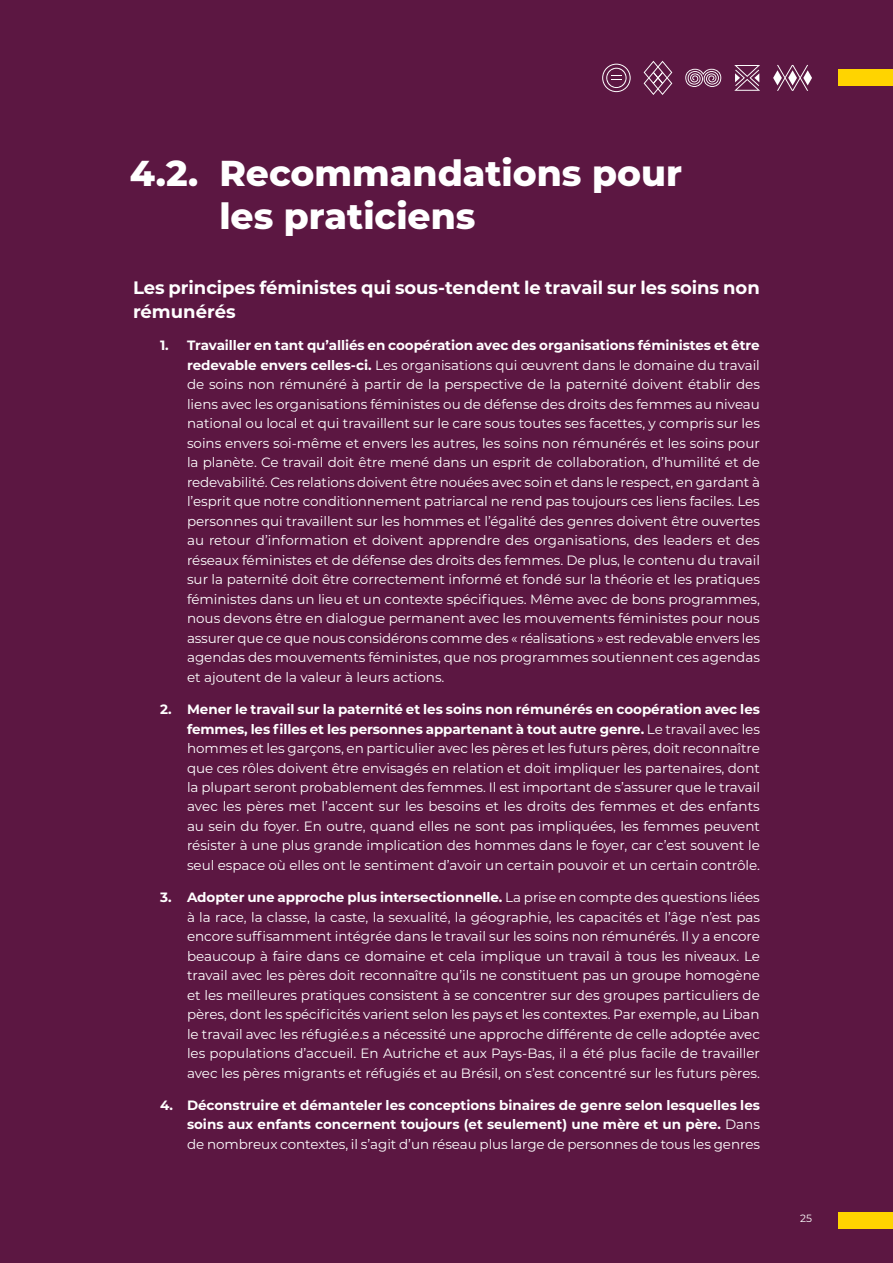
<style>
.page{position:relative;width:893px;height:1263px;background:#5c1742}
.page>*{position:absolute;margin:0;border:0;box-sizing:border-box;transform-origin:0 0}
.t1{font:800 36px/43.2px "Montserrat";color:#fff}
.t2{font:700 18px/24px "Montserrat";letter-spacing:-.005em;color:#fff}
.t3{font:13.5px/19.5px "Montserrat";color:#fff;text-align:justify}
.t4{font:700 13.5px/19.5px "Montserrat";color:#fff;text-align:justify}
.t5{font:10.5px "Montserrat";color:#fff}
.s1{font-weight:700}
.s2{font-weight:400}
</style>
<div class="page">
<div style="left:839px;top:70px;width:54px;height:16px;background:#ffd400"></div>
<svg style="left:644px;top:61px;width:28px;height:34px"></svg>
<svg style="left:734px;top:65px;width:26px;height:26px"></svg>
<svg style="left:602px;top:64px;width:29px;height:28px"></svg>
<svg style="left:773px;top:65px;width:39px;height:26px"></svg>
<svg style="left:685px;top:69px;width:36px;height:18px"></svg>
<div style="left:839px;top:1212px;width:54px;height:16px;background:#ffd400"></div>
<h1 class="t1" style="left:219px;top:150px;width:464px;text-indent:-90px">4.2. Recommandations pour les praticiens</h1>
<h2 class="t2" style="left:133px;top:275px;width:628px">Les principes féministes qui sous-tendent le travail sur les soins non rémunérés</h2>
<p class="t3" style="left:187px;top:335px;width:574px;text-indent:-27px"><span class="s1">1. Travailler en tant qu’alliés en coopération avec des organisations féministes et être redevable envers celles-ci.</span> Les organisations qui œuvrent dans le domaine du travail de soins non rémunéré à partir de la perspective de la paternité doivent établir des liens avec les organisations féministes ou de défense des droits des femmes au niveau national ou local et qui travaillent sur le care sous toutes ses facettes, y compris sur les soins envers soi-même et envers les autres, les soins non rémunérés et les soins pour la planète. Ce travail doit être mené dans un esprit de collaboration, d’humilité et de redevabilité. Ces relations doivent être nouées avec soin et dans le respect, en gardant à l’esprit que notre conditionnement patriarcal ne rend pas toujours ces liens faciles. Les personnes qui travaillent sur les hommes et l’égalité des genres doivent être ouvertes au retour d’information et doivent apprendre des organisations, des leaders et des réseaux féministes et de défense des droits des femmes. De plus, le contenu du travail sur la paternité doit être correctement informé et fondé sur la théorie et les pratiques féministes dans un lieu et un contexte spécifiques. Même avec de bons programmes, nous devons être en dialogue permanent avec les mouvements féministes pour nous assurer que ce que nous considérons comme des « réalisations » est redevable envers les agendas des mouvements féministes, que nos programmes soutiennent ces agendas et ajoutent de la valeur à leurs actions.</p>
<p class="t3" style="left:187px;top:699px;width:574px;text-indent:-27px"><span class="s1">2. Mener le travail sur la paternité et les soins non rémunérés en coopération avec les femmes, les filles et les personnes appartenant à tout autre genre.</span> Le travail avec les hommes et les garçons, en particulier avec les pères et les futurs pères, doit reconnaître que ces rôles doivent être envisagés en relation et doit impliquer les partenaires, dont la plupart seront probablement des femmes. Il est important de s’assurer que le travail avec les pères met l’accent sur les besoins et les droits des femmes et des enfants au sein du foyer. En outre, quand elles ne sont pas impliquées, les femmes peuvent résister à une plus grande implication des hommes dans le foyer, car c’est souvent le seul espace où elles ont le sentiment d’avoir un certain pouvoir et un certain contrôle.</p>
<p class="t3" style="left:187px;top:887px;width:574px;text-indent:-27px"><span class="s1">3. Adopter une approche plus intersectionnelle.</span> La prise en compte des questions liées à la race, la classe, la caste, la sexualité, la géographie, les capacités et l’âge n’est pas encore suffisamment intégrée dans le travail sur les soins non rémunérés. Il y a encore beaucoup à faire dans ce domaine et cela implique un travail à tous les niveaux. Le travail avec les pères doit reconnaître qu’ils ne constituent pas un groupe homogène et les meilleures pratiques consistent à se concentrer sur des groupes particuliers de pères, dont les spécificités varient selon les pays et les contextes. Par exemple, au Liban le travail avec les réfugié.e.s a nécessité une approche différente de celle adoptée avec les populations d’accueil. En Autriche et aux Pays-Bas, il a été plus facile de travailler avec les pères migrants et réfugiés et au Brésil, on s’est concentré sur les futurs pères.</p>
<p class="t4" style="left:187px;top:1095px;width:575px;text-indent:-27px">4. Déconstruire et démanteler les conceptions binaires de genre selon lesquelles les soins aux enfants concernent toujours (et seulement) une mère et un père. <span class="s2">Dans de nombreux contextes, il s’agit d’un réseau plus large de personnes de tous les genres</span></p>
<p class="t5" style="left:800px;top:1211px;width:13px">25</p>
</div>
